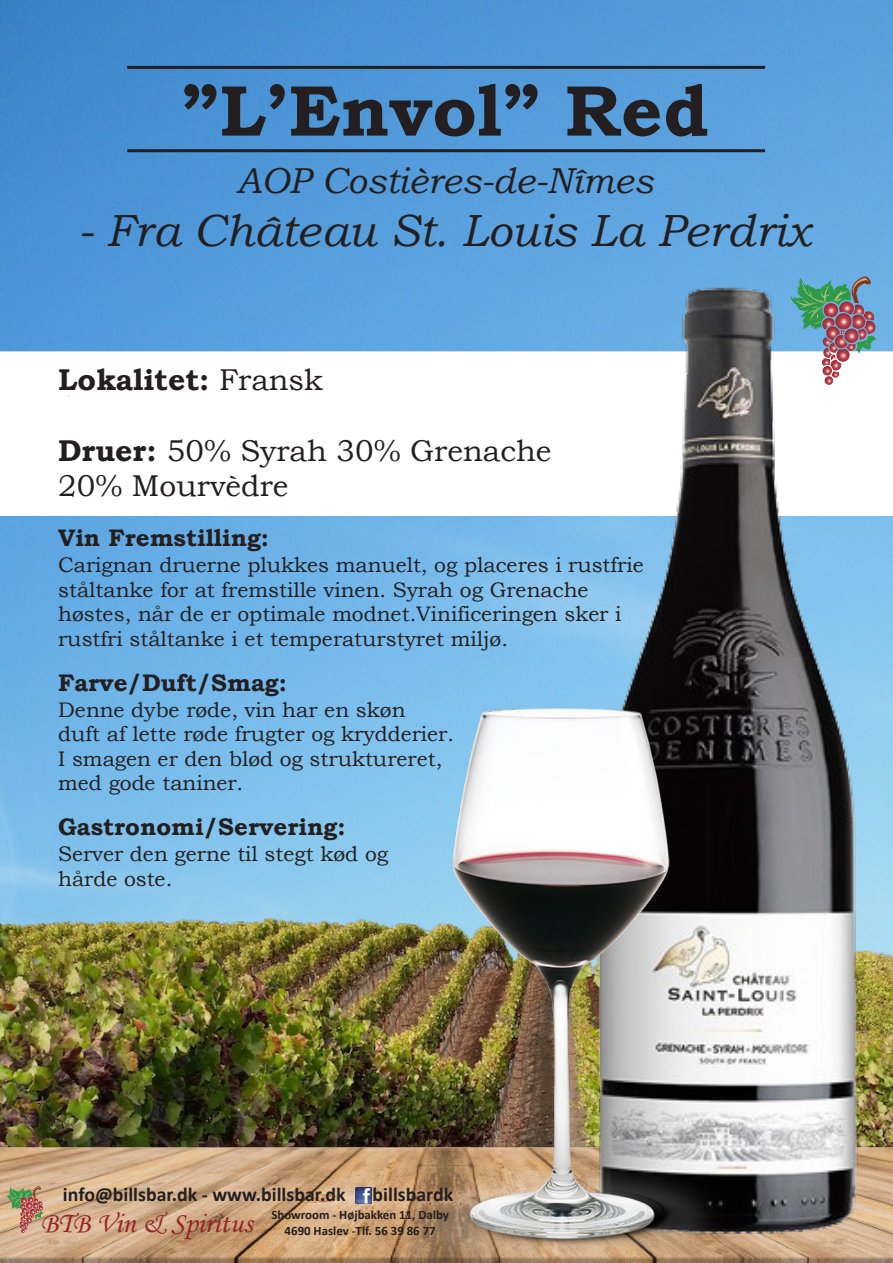
<style>
.page{position:relative;width:893px;height:1263px;background:#fff}
.page>*{position:absolute;margin:0;border:0;box-sizing:border-box;transform-origin:0 0}
.t1{font:700 72px "Bookman Old Style";color:#231f20}
.t2{font:italic 45px "Bookman Old Style";color:#231f20}
.t3{font:italic 36px "Bookman Old Style";color:#231f20}
.t4{font:30px/35.2px "Bookman Old Style";color:#231f20}
.t5{font:700 30px "Bookman Old Style";color:#231f20}
.t6{font:29.25px "Monotype Corsiva";color:#972427}
.t7{font:700 24px "Bookman Old Style";color:#231f20}
.t8{font:21px/24.6px "Bookman Old Style";color:#231f20}
.t9{font:700 19.8px "Calibri";color:#231f20}
.t10{font:700 12.9px/15.5px "Calibri";color:#231f20;text-align:center}
.s1{font-weight:400}
.s2{font-weight:700}
</style>
<div class="page">
<img style="left:0;top:0;width:893px;height:849px">
<img style="left:0;top:849px;width:392px;height:285px">
<img style="left:0;top:1134px;width:392px;height:129px">
<svg style="left:0;top:351px;width:551px;height:165px"></svg>
<hr style="left:127px;top:149px;width:638px;height:3px;background:#231f20">
<hr style="left:127px;top:66px;width:638px;height:3px;background:#231f20">
<img style="left:551px;top:263px;width:342px;height:1000px">
<img style="left:392px;top:674px;width:341px;height:589px">
<svg style="left:6px;top:1186px;width:37px;height:47px;background:#b29675"></svg>
<img style="left:355px;top:1187px;width:17px;height:16px">
<svg style="left:790px;top:276px;width:86px;height:109px"></svg>
<div style="left:54px;top:398px;width:278px;height:34px;background:#fff"></div>
<p class="t1" style="left:180px;top:59px;width:530px">”L’Envol” Red</p>
<p class="t3" style="left:236px;top:156px;width:418px">AOP Costières-de-Nîmes</p>
<p class="t2" style="left:78px;top:200px;width:734px">- Fra Château St. Louis La Perdrix</p>
<p class="t5" style="left:58px;top:358px;width:266px">Lokalitet: <span class="s1">Fransk</span></p>
<p class="t4" style="left:58px;top:433px;width:495px"><span class="s2">Druer:</span> 50% Syrah 30% Grenache<br>20% Mourvèdre</p>
<p class="t7" style="left:58px;top:521px;width:212px">Vin Fremstilling:</p>
<p class="t8" style="left:58px;top:553px;width:587px">Carignan druerne plukkes manuelt, og placeres i rustfrie ståltanke for at fremstille vinen. Syrah og Grenache høstes, når de er optimale modnet.Vinificeringen sker i rustfri ståltanke i et temperaturstyret miljø.</p>
<p class="t7" style="left:58px;top:665px;width:230px">Farve/Duft/Smag:</p>
<p class="t8" style="left:58px;top:697px;width:398px">Denne dybe røde, vin har en skøn<br>duft af lette røde frugter og krydderier.<br>I smagen er den blød og struktureret, med gode taniner.</p>
<p class="t7" style="left:58px;top:810px;width:289px">Gastronomi/Servering:</p>
<p class="t8" style="left:58px;top:841px;width:332px">Server den gerne til stegt kød og hårde oste.</p>
<p class="t9" style="left:63px;top:1181px;width:284px">info@billsbar.dk - www.billsbar.dk</p>
<p class="t9" style="left:373px;top:1181px;width:82px">billsbardk</p>
<p class="t10" style="left:271px;top:1207px;width:179px">Showroom - Højbakken 11, Dalby<br>4690 Haslev -Tlf. 56 39 86 77</p>
<p class="t6" style="left:40px;top:1205px;width:214px">BTB Vin &amp; Spiritus</p>
</div>
